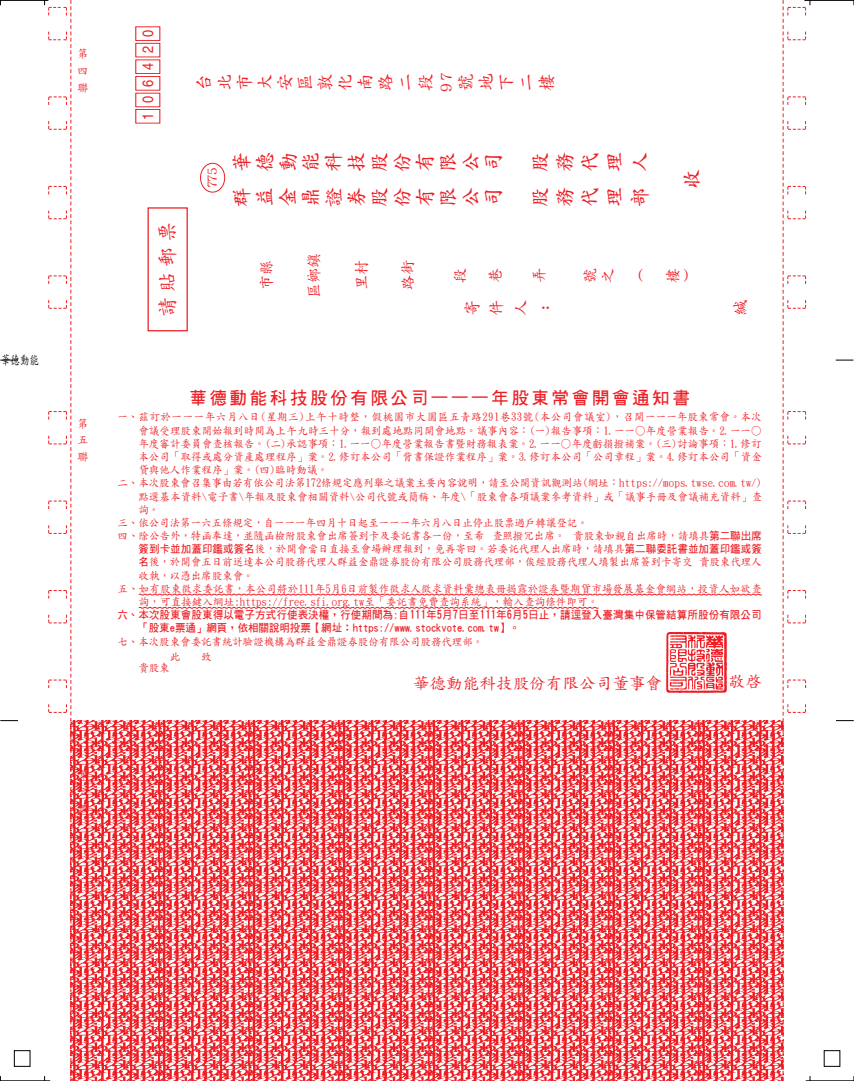
<style>
.page{position:relative;width:854px;height:1081px;background:#fff}
.page>*{position:absolute;margin:0;border:0;box-sizing:border-box;transform-origin:0 0}
.t1{font:700 20px/22.9px "Zen Kai";color:#ee1d23;text-align:justify}
.t2{font:500 20px "Zen Kai";color:#ee1d23}
.t3{font:17.5px "DF Hei Bd HK BF";letter-spacing:.15em;color:#ee1d23}
.t4{font:500 17.5px/20.1px "Zen Kai";color:#ee1d23}
.t5{font:16.25px "DF Kai Shu Md HK BF";color:#ee1d23}
.t6{font:500 16.25px/24.2px "Zen Kai";color:#ee1d23;text-align:justify}
.t7{font:500 15px/17.5px "Zen Kai";color:#ee1d23}
.t8{font:15px "Helvetica";letter-spacing:.74em;color:#ee1d23;scale:.85 1}
.t9{font:500 12.5px "Zen Kai";color:#000;scale:.75 1}
.t10{font:11.25px/16.9px "DF Kai Shu Md HK BF";color:#ee1d23;text-align:justify}
.t11{font:11px/15.8px "DF Kai Shu Md HK BF";letter-spacing:.01em;color:#ee1d23;scale:.95 1}
.t12{font:11px/13.2px "DF Hei Bd HK BF";letter-spacing:.015em;color:#ee1d23;scale:.95 1}
.t13{font:11px "DF Kai Shu Md HK BF";letter-spacing:.06em;color:#ee1d23;scale:.95 1}
.s1{font-family:"DF Hei Bd HK BF"}
</style>
<div class="page">
<hr style="left:806px;top:1080px;width:48px;height:1px;background:#000">
<div style="left:824px;top:1050px;width:16px;height:16px;border:1px solid #000"></div>
<hr style="left:804px;top:0;width:50px;height:1px;background:#000">
<hr style="left:0;top:1080px;width:50px;height:1px;background:#000">
<div style="left:14px;top:1050px;width:16px;height:16px;border:1px solid #000"></div>
<hr style="left:0;top:0;width:48px;height:1px;background:#000">
<svg style="left:0;top:360px;width:18px;height:1px"></svg>
<svg style="left:0;top:720px;width:18px;height:1px"></svg>
<svg style="left:836px;top:360px;width:17px;height:1px"></svg>
<svg style="left:836px;top:720px;width:18px;height:1px"></svg>
<svg style="left:44px;top:0;width:28px;height:1081px"></svg>
<div style="left:48px;top:16px;width:19px;height:15px;background:#fff"></div>
<svg style="left:783px;top:0;width:28px;height:1081px"></svg>
<div style="left:787px;top:285px;width:19px;height:14px;background:#fff"></div>
<div style="left:200px;top:163px;width:25px;height:29px;border:1px solid #ee1d23;border-radius:50%"></div>
<div style="left:148px;top:207px;width:40px;height:124px;border:1px solid #ee1d23"></div>
<div style="left:135px;top:76px;width:25px;height:15px;border:1px solid #ee1d23"></div>
<div style="left:135px;top:60px;width:25px;height:14px;border:1px solid #ee1d23"></div>
<div style="left:135px;top:43px;width:25px;height:14px;border:1px solid #ee1d23"></div>
<div style="left:135px;top:26px;width:25px;height:15px;border:1px solid #ee1d23"></div>
<div style="left:135px;top:109px;width:25px;height:14px;border:1px solid #ee1d23"></div>
<svg style="left:138px;top:593px;width:624px;height:3px"></svg>
<svg style="left:138px;top:607px;width:461px;height:2px"></svg>
<img style="left:666px;top:632px;width:60px;height:60px">
<img style="left:71px;top:720px;width:712px;height:361px">
<p class="t9" style="left:1px;top:354px;width:51px">華德動能</p>
<p class="t10" style="left:77px;top:45px;width:12px">第四聯</p>
<p class="t10" style="left:77px;top:415px;width:12px">第五聯</p>
<h3 class="t8" style="left:139px;top:120px;width:107px;rotate:-90deg">106420</h3>
<h1 class="t2" style="left:157px;top:317px;width:96px;rotate:-90deg">請貼郵票</h1>
<h2 class="t4" style="left:436px;top:92px;width:22px;rotate:-90deg">97</h2>
<h2 class="t4" style="left:194px;top:91px;width:19px;rotate:-90deg">台北市大安區敦化南路二段</h2>
<h2 class="t4" style="left:456px;top:91px;width:19px;text-align:justify;rotate:-90deg">號地下二樓</h2>
<h3 class="t7" style="left:203px;top:188px;width:23px;rotate:-90deg">775</h3>
<h1 class="t1" style="left:231px;top:172px;width:21px;rotate:-90deg">華德動能科技股份有限公司</h1>
<h1 class="t1" style="left:528px;top:172px;width:21px;line-height:25px;rotate:-90deg">股務代理人</h1>
<h1 class="t1" style="left:231px;top:207px;width:21px;rotate:-90deg">群益金鼎證券股份有限公司</h1>
<h1 class="t1" style="left:528px;top:207px;width:21px;line-height:25px;rotate:-90deg">股務代理部</h1>
<h1 class="t1" style="left:681px;top:189px;width:21px;rotate:-90deg">收</h1>
<h3 class="t7" style="left:258px;top:290px;width:31px;rotate:-90deg">市縣</h3>
<h3 class="t7" style="left:305px;top:298px;width:46px;rotate:-90deg">區鄉鎮</h3>
<h3 class="t7" style="left:353px;top:290px;width:31px;rotate:-90deg">里村</h3>
<h3 class="t7" style="left:399px;top:290px;width:31px;rotate:-90deg">路街</h3>
<h3 class="t7" style="left:452px;top:283px;width:16px;rotate:-90deg">段</h3>
<h3 class="t7" style="left:487px;top:283px;width:16px;rotate:-90deg">巷</h3>
<h3 class="t7" style="left:530px;top:283px;width:16px;rotate:-90deg">弄</h3>
<h3 class="t7" style="left:582px;top:283px;width:16px;rotate:-90deg">號之</h3>
<h3 class="t7" style="left:664px;top:283px;width:16px;rotate:-90deg">樓</h3>
<h3 class="t7" style="left:637px;top:266px;width:9px">(</h3>
<h3 class="t7" style="left:682px;top:266px;width:9px">)</h3>
<h3 class="t6" style="left:460px;top:316px;width:17px;rotate:-90deg">寄件人:</h3>
<h3 class="t6" style="left:728px;top:316px;width:18px;rotate:-90deg">緘</h3>
<h2 class="t3" style="left:189px;top:388px;width:502px">華德動能科技股份有限公司一一一年股東常會開會通知書</h2>
<p class="t13" style="left:118px;top:411px;width:680px">一、茲訂於一一一年六月八日(星期三)上午十時整，假桃園市大園區五青路291巷33號(本公司會議室 ，) 召開一一一年股東常會。本次</p>
<p class="t11" style="left:138px;top:422px;width:657px">會議受理股東開始報到時間為上午九時三十分，報到處地點同開會地點。議事內容：一( )報告事項：1.一一○年度營業報告。2.一一○</p>
<p class="t11" style="left:138px;top:435px;width:657px">年度審計委員會查核報告。(二)承認事項：1.一一○年度營業報告書暨財務報表案。2.一一○年度虧損撥補案。(三)討論事項：1.修訂</p>
<p class="t11" style="left:138px;top:449px;width:658px">本公司「取得或處分資產處理程序」案。2.修訂本公司「背書保證作業程序」案。3.修訂本公司「公司章程」案。4.修訂本公司「資金</p>
<p class="t11" style="left:138px;top:462px;width:201px">貸與他人作業程序」案。(四)臨時動議。</p>
<p class="t11" style="left:118px;top:475px;width:680px">二、本次股東會召集事由若有依公司法第172條規定應列舉之議案主要內容說明，請至公開資訊觀測站(網址：https://mops.twse.com.tw (/</p>
<p class="t11" style="left:138px;top:488px;width:658px">點選基本資料\電子書\年報及股東會相關資料\公司代號或簡稱、年度\「股東會各項議案參考資料」或「議事手冊及會議補充資料」查</p>
<p class="t11" style="left:138px;top:501px;width:24px">詢。</p>
<p class="t11" style="left:118px;top:515px;width:496px">三、依公司法第一六五條規定，自一一一年四月十日起至一一一年六月八日止停止股票過戶轉讓登記。</p>
<p class="t11" style="left:573px;top:528px;width:200px">貴股東如親自出席時，請填具<span class="s1">第二聯出席</span></p>
<p class="t11" style="left:118px;top:528px;width:387px">四、除公告外，特函奉達，並隨函檢附股東會出席簽到卡及委託書各一份，至希</p>
<p class="t11" style="left:139px;top:541px;width:658px"><span class="s1">簽到卡並加蓋印鑑或簽名</span>後，於開會當日直接至會場辦理報到，免再寄回。若委託代理人出席時，請填具<span class="s1">第二聯委託書並加蓋印鑑或簽</span></p>
<p class="t11" style="left:699px;top:554px;width:68px">貴股東代理人</p>
<p class="t11" style="left:492px;top:528px;width:79px">查照撥冗出席。</p>
<p class="t11" style="left:139px;top:554px;width:585px"><span class="s1">名</span>後，於開會五日前送達本公司股務代理人群益金鼎證券股份有限公司股務代理部，俟經股務代理人填製出席簽到卡寄交</p>
<p class="t11" style="left:139px;top:567px;width:123px">收執，以憑出席股東會。</p>
<p class="t11" style="left:118px;top:581px;width:679px">五、如有股東徵求委託書，本公司將於111年月5 6日前製作徵求人徵求資料彙總表冊揭露於證券暨期貨市場發展基金會網站，投資人如欲查</p>
<p class="t11" style="left:139px;top:594px;width:485px">詢，可直接鍵入網址:https://free.sfi.org.tw至「委託書免費查詢系統」，輸入查詢條件即可。</p>
<p class="t12" style="left:138px;top:608px;width:657px;text-indent:-21px">六、本次股東會股東得以電子方式行使表決權，行使期間為自: 111年月5 7日至111年月6 5日止，請逕登入臺灣集中保管結算所股份有限公司「股東e票通」網頁，依相關說明投票【網址：https://www.stockvote.com.tw【。</p>
<p class="t11" style="left:201px;top:633px;width:298px;text-indent:-84px">七、本次股東會委託書統計驗證機構為群益金鼎證券股份有限公司股務代理部。致</p>
<p class="t11" style="left:170px;top:649px;width:12px">此</p>
<p class="t11" style="left:138px;top:660px;width:34px">貴股東</p>
<h3 class="t6" style="left:729px;top:669px;width:35px">敬啟</h3>
<h3 class="t5" style="left:413px;top:674px;width:251px">華德動能科技股份有限公司董事會</h3>
<p class="t10" style="left:78px;top:766px;width:12px">第六聯</p>
</div>
